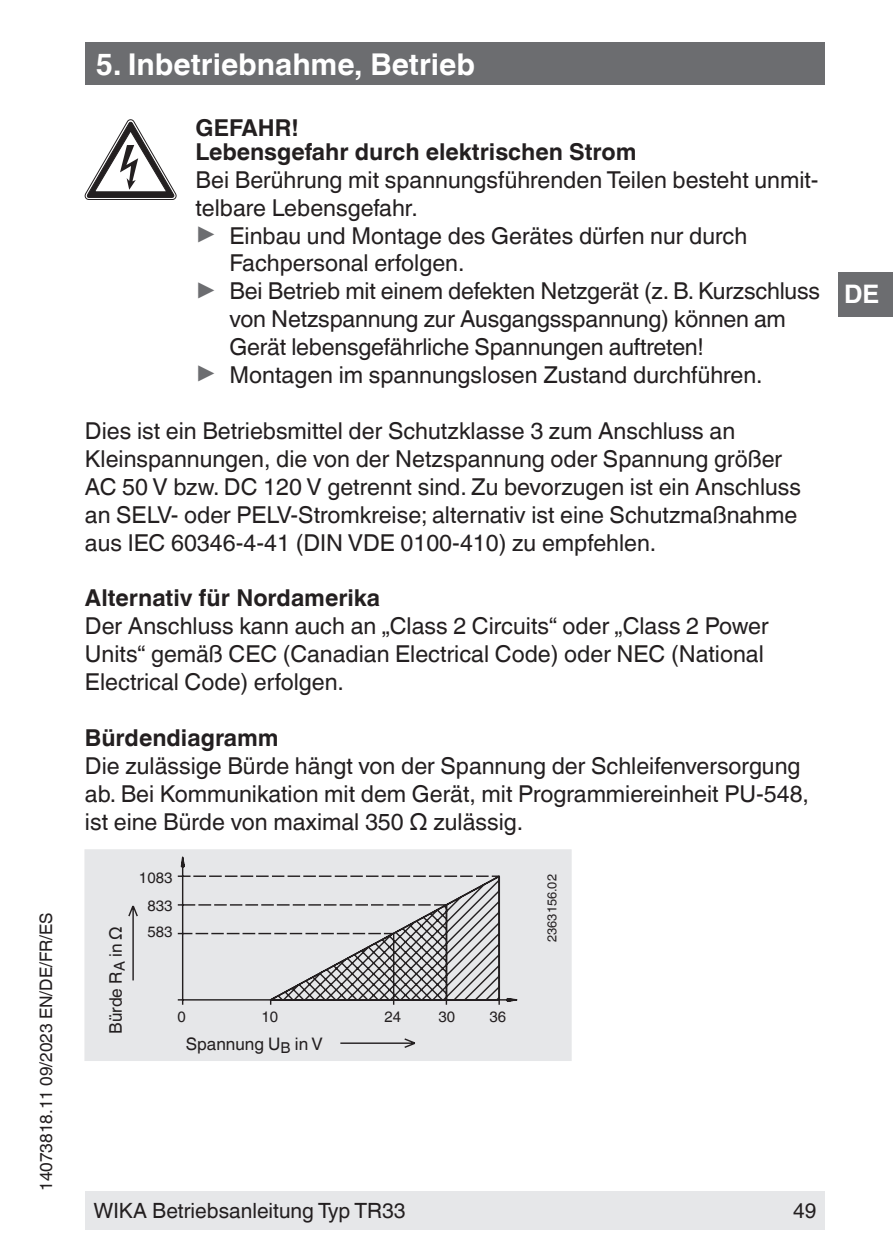
<style>
.page{position:relative;width:893px;height:1259px;background:#fff}
.page>*{position:absolute;margin:0;border:0;box-sizing:border-box;transform-origin:0 0}
.t1{font:700 30px "Helvetica World";color:#fff}
.t2{font:700 25.5px "Helvetica World";color:#fff}
.t3{font:23.4px/27.9px "Helvetica World";color:#231f20}
.t4{font:700 23.4px/24px "Helvetica World";color:#231f20}
.t5{font:21px "Helvetica World";color:#231f20}
.t6{font:17.4px "Helvetica World";color:#231f20}
.t7{font:15px/27.3px "Helvetica World";color:#231f20;text-align:center}
.t8{font:12.9px "Helvetica World";color:#231f20}
.s1{font-size:26.4px;color:#6c6d70}
</style>
<div class="page">
<div style="left:85px;top:1191px;width:740px;height:38px;background:#e6e7e9"></div>
<div style="left:838px;top:272px;width:55px;height:44px;background:#6c6d70"></div>
<div style="left:85px;top:43px;width:740px;height:42px;background:#6c6d70"></div>
<svg style="left:85px;top:120px;width:91px;height:80px"></svg>
<div style="left:85px;top:850px;width:486px;height:210px;background:#e6e7e9"></div>
<svg style="left:128px;top:856px;width:390px;height:192px"></svg>
<p class="t6" style="left:36px;top:1191px;width:280px;rotate:-90deg">14073818.11 09/2023 EN/DE/FR/ES</p>
<p class="t1" style="left:96px;top:47px;width:381px">5. Inbetriebnahme, Betrieb</p>
<p class="t4" style="left:196px;top:116px;width:443px">GEFAHR!<br>Lebensgefahr durch elektrischen Strom</p>
<p class="t3" style="left:196px;top:166px;width:625px">Bei Berührung mit spannungsführenden Teilen besteht unmit-</p>
<p class="t3" style="left:196px;top:194px;width:224px">telbare Lebensgefahr.</p>
<p class="t3" style="left:196px;top:221px;width:553px"><span class="s1">▶</span> Einbau und Montage des Gerätes dürfen nur durch</p>
<p class="t3" style="left:230px;top:249px;width:236px">Fachpersonal erfolgen.</p>
<p class="t3" style="left:196px;top:277px;width:626px"><span class="s1">▶</span> Bei Betrieb mit einem defekten Netzgerät (z. B. Kurzschluss</p>
<p class="t3" style="left:230px;top:305px;width:558px">von Netzspannung zur Ausgangsspannung) können am</p>
<p class="t3" style="left:230px;top:333px;width:476px">Gerät lebensgefährliche Spannungen auftreten!</p>
<p class="t3" style="left:196px;top:361px;width:569px"><span class="s1">▶</span> Montagen im spannungslosen Zustand durchführen.</p>
<p class="t3" style="left:85px;top:417px;width:718px">Dies ist ein Betriebsmittel der Schutzklasse 3 zum Anschluss an Kleinspannungen, die von der Netzspannung oder Spannung größer AC 50 V bzw. DC 120 V getrennt sind. Zu bevorzugen ist ein Anschluss an SELV- oder PELV-Stromkreise; alternativ ist eine Schutzmaßnahme aus IEC 60346-4-41 (DIN VDE 0100-410) zu empfehlen.</p>
<p class="t4" style="left:85px;top:586px;width:296px">Alternativ für Nordamerika</p>
<p class="t3" style="left:85px;top:612px;width:685px">Der Anschluss kann auch an „Class 2 Circuits“ oder „Class 2 Power<br>Units“ gemäß CEC (Canadian Electrical Code) oder NEC (National<br>Electrical Code) erfolgen.</p>
<p class="t4" style="left:85px;top:726px;width:195px">Bürdendiagramm</p>
<p class="t3" style="left:85px;top:752px;width:726px">Die zulässige Bürde hängt von der Spannung der Schleifenversorgung ab. Bei Kommunikation mit dem Gerät, mit Programmiereinheit PU-548, ist eine Bürde von maximal 350 Ω zulässig.</p>
<p class="t6" style="left:106px;top:1034px;width:108px;rotate:-90deg">Bürde R<sub>A</sub> in Ω</p>
<p class="t7" style="left:139px;top:864px;width:35px">1083<br>833<br>583</p>
<p class="t7" style="left:178px;top:1003px;width:10px">0</p>
<p class="t7" style="left:262px;top:1003px;width:18px">10</p>
<p class="t7" style="left:385px;top:1003px;width:18px">24</p>
<p class="t7" style="left:439px;top:1003px;width:18px">30</p>
<p class="t7" style="left:490px;top:1003px;width:18px">36</p>
<p class="t6" style="left:186px;top:1033px;width:139px">Spannung U<sub>B</sub> in V</p>
<p class="t8" style="left:545px;top:942px;width:69px;rotate:-90deg">2363156.02</p>
<p class="t2" style="left:844px;top:280px;width:37px">DE</p>
<p class="t5" style="left:94px;top:1198px;width:314px">WIKA Betriebsanleitung Typ TR33</p>
<p class="t5" style="left:793px;top:1198px;width:25px">49</p>
</div>
